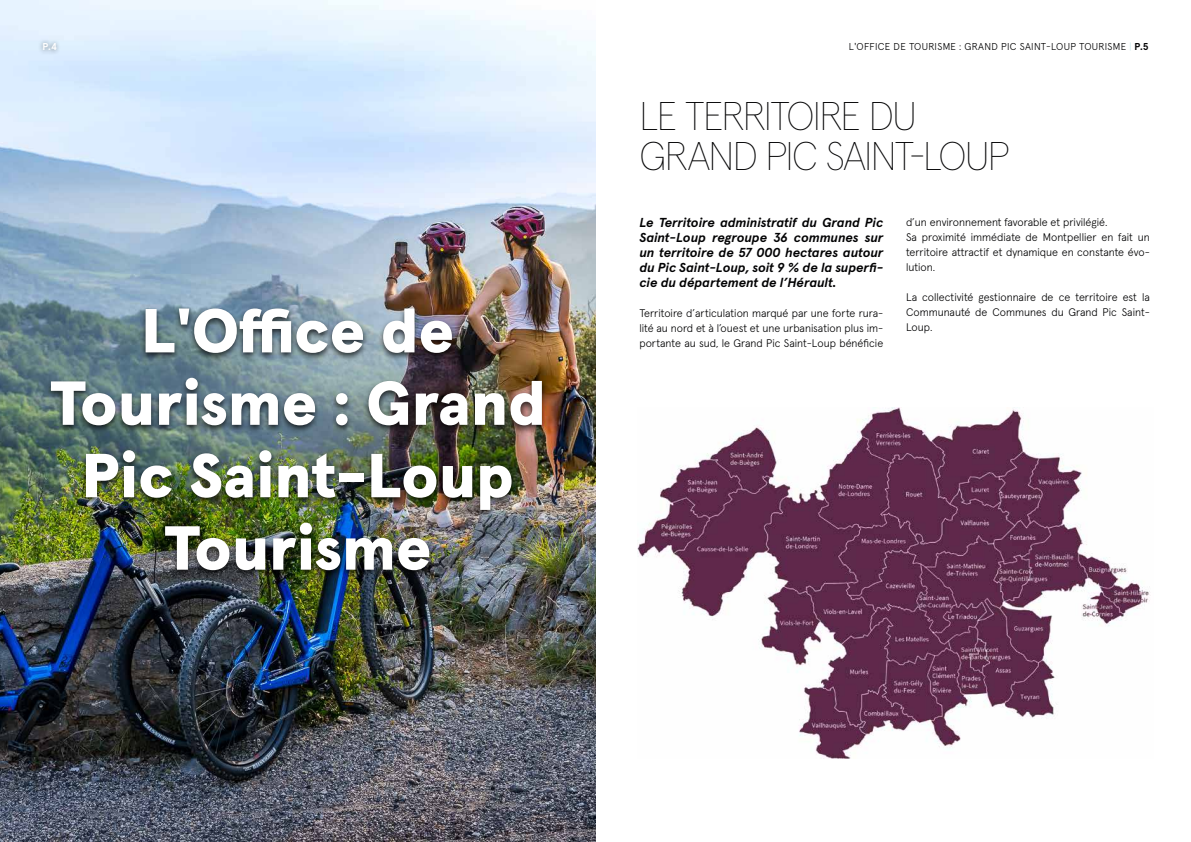
<style>
.page{position:relative;width:1191px;height:842px;background:#fff}
.page>*{position:absolute;margin:0;border:0;box-sizing:border-box;transform-origin:0 0}
.t1{font:900 62px/72.4px "Apercu Pro";color:#fff;text-align:center}
.t2{font:100 40px/40px "Apercu Pro";letter-spacing:-.045em;color:#020203}
.t3{font:italic 700 13px/15px "Apercu Pro";color:#020203;text-align:justify}
.t4{font:300 11px/15px "Apercu Pro";color:#020203;text-align:justify}
.t5{font:300 10px "Apercu Pro";letter-spacing:.03em;color:#020203}
.t6{font:700 10px "Apercu Pro";color:#fff}
.s1{font-weight:100;color:#7ec9cd}
.s2{font-weight:700}
</style>
<div class="page">
<img style="left:0;top:0;width:595px;height:842px">
<div style="left:38px;top:38px;width:23px;height:18px;background:#000;opacity:.55"></div>
<div style="left:45px;top:305px;width:503px;height:274px;background:#000;opacity:.75"></div>
<img style="left:637px;top:408px;width:513px;height:350px">
<p class="t6" style="left:43px;top:39px;width:16px">P.4</p>
<h1 class="t1" style="left:50px;top:290px;width:497px">L'Office de<br>Tourisme : Grand<br>Pic Saint-Loup<br>Tourisme</h1>
<p class="t5" style="left:848px;top:39px;width:301px">L'OFFICE DE TOURISME : GRAND PIC SAINT-LOUP TOURISME <span class="s1">|</span> <span class="s2">P.5</span></p>
<h2 class="t2" style="left:639px;top:92px;width:372px">LE TERRITOIRE DU<br>GRAND PIC SAINT-LOUP</h2>
<p class="t3" style="left:639px;top:214px;width:245px">Le Territoire administratif du Grand Pic Saint-Loup regroupe 36 communes sur un territoire de 57 000 hectares autour du Pic Saint-Loup, soit 9 % de la superfi&shy;cie du département de l’Hérault.</p>
<p class="t4" style="left:639px;top:305px;width:245px">Territoire d’articulation marqué par une forte rura&shy;lité au nord et à l’ouest et une urbanisation plus im&shy;portante au sud, le Grand Pic Saint-Loup bénéficie</p>
<p class="t4" style="left:906px;top:213px;width:245px;text-align:left">d’un environnement favorable et privilégié.<br>Sa proximité immédiate de Montpellier en fait un territoire attractif et dynamique en constante évo&shy;lution.</p>
<p class="t4" style="left:906px;top:288px;width:245px">La collectivité gestionnaire de ce territoire est la Communauté de Communes du Grand Pic Saint-Loup.</p>
</div>
